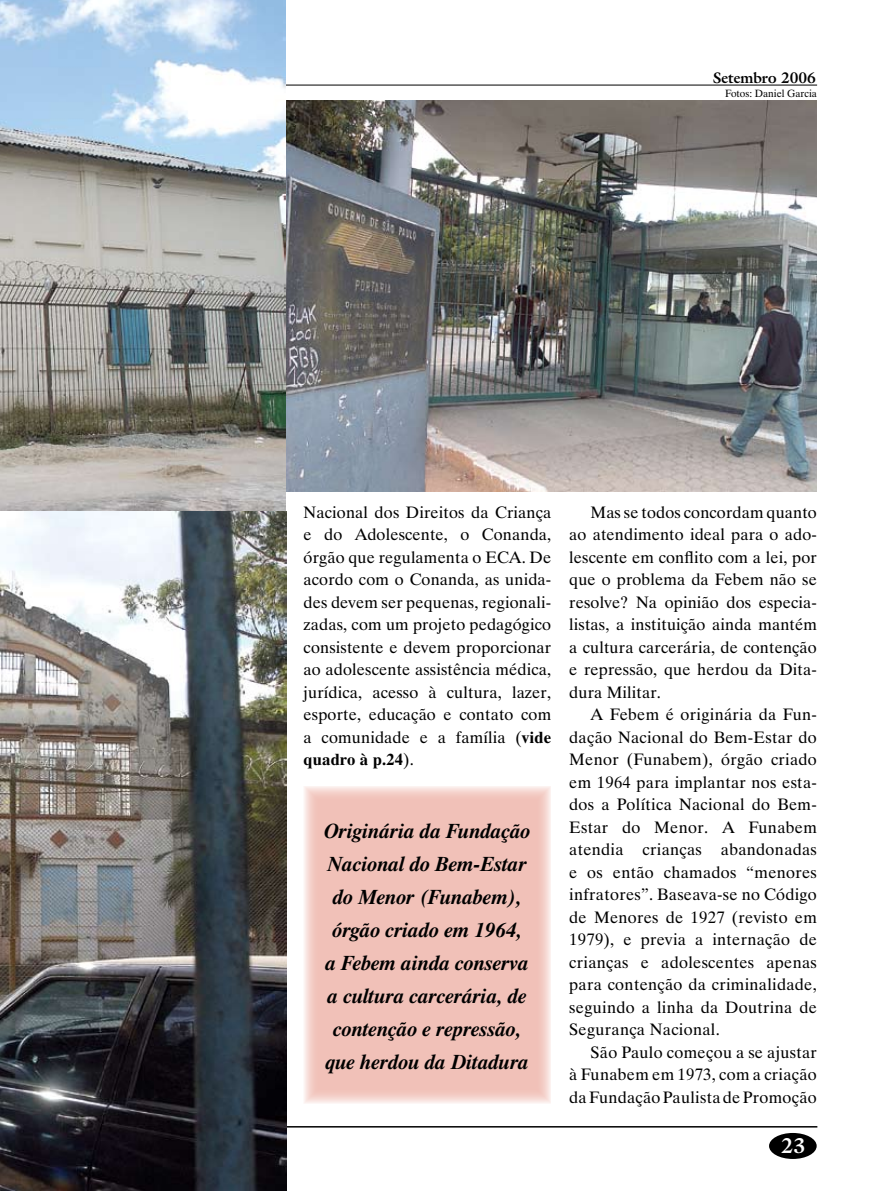
<style>
.page{position:relative;width:893px;height:1191px;background:#fff}
.page>*{position:absolute;margin:0;border:0;box-sizing:border-box;transform-origin:0 0}
.t1{font:italic 700 21px/33px "Dutch 801 BT";color:#000;text-align:center}
.t2{font:700 21px "Galliard IT Cby BT";color:#fff}
.t3{font:16.5px/22.5px "Dutch 801 BT";letter-spacing:.01em;color:#000;text-align:justify}
.t4{font:700 15px "Galliard IT Cby BT";color:#000}
.t5{font:10.5px "Dutch 801 BT";color:#000}
.s1{font-weight:700}
</style>
<div class="page">
<hr style="left:38px;top:1126px;width:779px;height:1px;background:#000">
<div style="left:769px;top:1133px;width:48px;height:26px;background:#000;border-radius:50%"></div>
<hr style="left:38px;top:85px;width:779px;height:1px;background:#000">
<div style="left:304px;top:786px;width:247px;height:317px;background:#f1c1b8"></div>
<img style="left:286px;top:100px;width:531px;height:391px">
<img style="left:0;top:0;width:286px;height:512px">
<img style="left:0;top:512px;width:287px;height:679px">
<p class="t4" style="left:713px;top:68px;width:104px">Setembro 2006</p>
<p class="t5" style="left:725px;top:87px;width:93px">Fotos: Daniel Garcia</p>
<p class="t3" style="left:304px;top:500px;width:249px">Nacional dos Direitos da Criança e do Adolescente, o Conanda, órgão que regulamenta o ECA. De acordo com o Conanda, as unida&shy;des devem ser pequenas, regionali&shy;zadas, com um projeto pedagógico consistente e devem proporcionar ao adolescente assistência médica, jurídica, acesso à cultura, lazer, esporte, educação e contato com a comunidade e a família (<span class="s1">vide quadro à p.24</span>).</p>
<p class="t1" style="left:324px;top:813px;width:208px">Originária da Fundação<br>Nacional do Bem-Estar do Menor (Funabem), órgão criado em 1964,<br>a Febem ainda conserva a cultura carcerária, de contenção e repressão, que herdou da Ditadura</p>
<p class="t3" style="left:569px;top:500px;width:249px;text-indent:21px">Mas se todos concordam quanto ao atendimento ideal para o ado&shy;lescente em conflito com a lei, por que o problema da Febem não se resolve? Na opinião dos especia&shy;listas, a instituição ainda mantém a cultura carcerária, de contenção e repressão, que herdou da Dita&shy;dura Militar.</p>
<p class="t3" style="left:569px;top:703px;width:249px;text-indent:21px">A Febem é originária da Fun&shy;dação Nacional do Bem-Estar do Menor (Funabem), órgão criado em 1964 para implantar nos esta&shy;dos a Política Nacional do Bem-Estar do Menor. A Funabem atendia crianças abandonadas e os então chamados “menores infratores”. Baseava-se no Código de Menores de 1927 (revisto em 1979), e previa a internação de crianças e adolescentes apenas para contenção da criminalidade, seguindo a linha da Doutrina de Segurança Nacional.</p>
<p class="t3" style="left:569px;top:1040px;width:249px;text-indent:21px">São Paulo começou a se ajustar à Funabem em 1973, com a criação da Fundação Paulista de Promoção</p>
<p class="t2" style="left:781px;top:1132px;width:26px">23</p>
</div>
